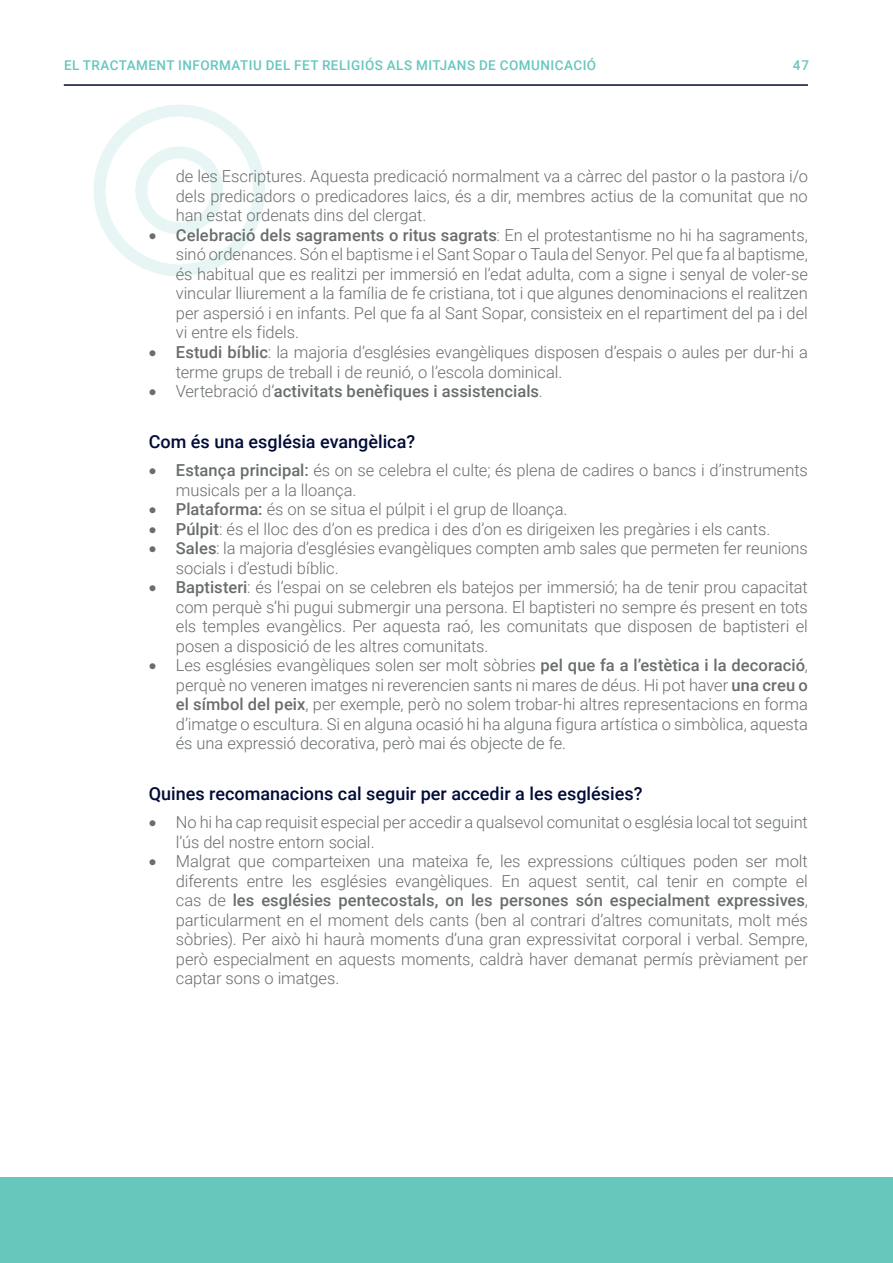
<style>
.page{position:relative;width:893px;height:1263px;background:#fff}
.page>*{position:absolute;margin:0;border:0;box-sizing:border-box;transform-origin:0 0}
.Normal_-_amb_separació{font:500 18px "Roboto";color:#000c37}
.t1{font:300 16.5px/19.5px "Roboto";letter-spacing:-.005em;color:#696d6e;text-align:justify}
.t2{font:500 16.5px "Roboto";letter-spacing:.005em;color:#696d6e}
.t3{font:500 13.5px "Roboto";letter-spacing:.035em;color:#67c7bd}
.s1{font-weight:500}
.s2{font-weight:300}
</style>
<div class="page">
<div style="left:0;top:1178px;width:893px;height:85px;background:#67c7bd"></div>
<hr style="left:64px;top:84px;width:744px;height:2px;background:#000c37">
<img style="left:63px;top:84px;width:262px;height:192px">
<p class="t3" style="left:64px;top:55px;width:534px">EL TRACTAMENT INFORMATIU DEL FET RELIGIÓS ALS MITJANS DE COMUNICACIÓ</p>
<p class="t3" style="left:793px;top:55px;width:18px">47</p>
<p class="t1" style="left:176px;top:166px;width:634px">de les Escriptures. Aquesta predicació normalment va a càrrec del pastor o la pastora i/o dels predicadors o predicadores laics, és a dir, membres actius de la comunitat que no han estat ordenats dins del clergat.</p>
<p class="t1" style="left:176px;top:225px;width:634px;text-indent:-27px">• <span class="s1">Celebració dels sagraments o ritus sagrats</span>: En el protestantisme no hi ha sagraments, sinó ordenances. Són el baptisme i el Sant Sopar o Taula del Senyor. Pel que fa al baptisme, és habitual que es realitzi per immersió en l’edat adulta, com a signe i senyal de voler-se vincular lliurement a la família de fe cristiana, tot i que algunes denominacions el realitzen per aspersió i en infants. Pel que fa al Sant Sopar, consisteix en el repartiment del pa i del vi entre els fidels.</p>
<p class="t1" style="left:176px;top:342px;width:634px;text-indent:-27px">• <span class="s1">Estudi bíblic</span>: la majoria d’esglésies evangèliques disposen d’espais o aules per dur-hi a terme grups de treball i de reunió, o l’escola dominical.</p>
<p class="t2" style="left:149px;top:380px;width:395px">• <span class="s2">Vertebració d’</span>activitats benèfiques i assistencials<span class="s2">.</span></p>
<p class="Normal_-_amb_separació" style="left:149px;top:429px;width:268px">Com és una església evangèlica?</p>
<p class="t1" style="left:176px;top:460px;width:634px;text-indent:-27px">• <span class="s1">Estança principal:</span> és on se celebra el culte; és plena de cadires o bancs i d’instruments musicals per a la lloança.</p>
<p class="t1" style="left:149px;top:499px;width:420px">• <span class="s1">Plataforma:</span> és on se situa el púlpit i el grup de lloança.</p>
<p class="t1" style="left:149px;top:518px;width:623px">• <span class="s1">Púlpit</span>: és el lloc des d’on es predica i des d’on es dirigeixen les pregàries i els cants.</p>
<p class="t1" style="left:176px;top:538px;width:634px;text-indent:-27px">• <span class="s1">Sales</span>: la majoria d’esglésies evangèliques compten amb sales que permeten fer reunions socials i d’estudi bíblic.</p>
<p class="t1" style="left:176px;top:577px;width:634px;text-indent:-27px">• <span class="s1">Baptisteri</span>: és l’espai on se celebren els batejos per immersió; ha de tenir prou capacitat com perquè s’hi pugui submergir una persona. El baptisteri no sempre és present en tots els temples evangèlics. Per aquesta raó, les comunitats que disposen de baptisteri el posen a disposició de les altres comunitats.</p>
<p class="t1" style="left:176px;top:655px;width:634px;text-indent:-27px">• Les esglésies evangèliques solen ser molt sòbries <span class="s1">pel que fa a l’estètica i la decoració</span>, perquè no veneren imatges ni reverencien sants ni mares de déus. Hi pot haver <span class="s1">una creu o el símbol del peix</span>, per exemple, però no solem trobar-hi altres representacions en forma d’imatge o escultura. Si en alguna ocasió hi ha alguna figura artística o simbòlica, aquesta és una expressió decorativa, però mai és objecte de fe.</p>
<p class="Normal_-_amb_separació" style="left:149px;top:781px;width:495px">Quines recomanacions cal seguir per accedir a les esglésies?</p>
<p class="t1" style="left:176px;top:812px;width:634px;text-indent:-27px">• No hi ha cap requisit especial per accedir a qualsevol comunitat o església local tot seguint l’ús del nostre entorn social.</p>
<p class="t1" style="left:176px;top:851px;width:634px;text-indent:-27px">• Malgrat que comparteixen una mateixa fe, les expressions cúltiques poden ser molt diferents entre les esglésies evangèliques. En aquest sentit, cal tenir en compte el cas de <span class="s1">les esglésies pentecostals, on les persones són especialment expressives</span>, particularment en el moment dels cants (ben al contrari d’altres comunitats, molt més sòbries). Per això hi haurà moments d’una gran expressivitat corporal i verbal. Sempre, però especialment en aquests moments, caldrà haver demanat permís prèviament per captar sons o imatges.</p>
</div>
